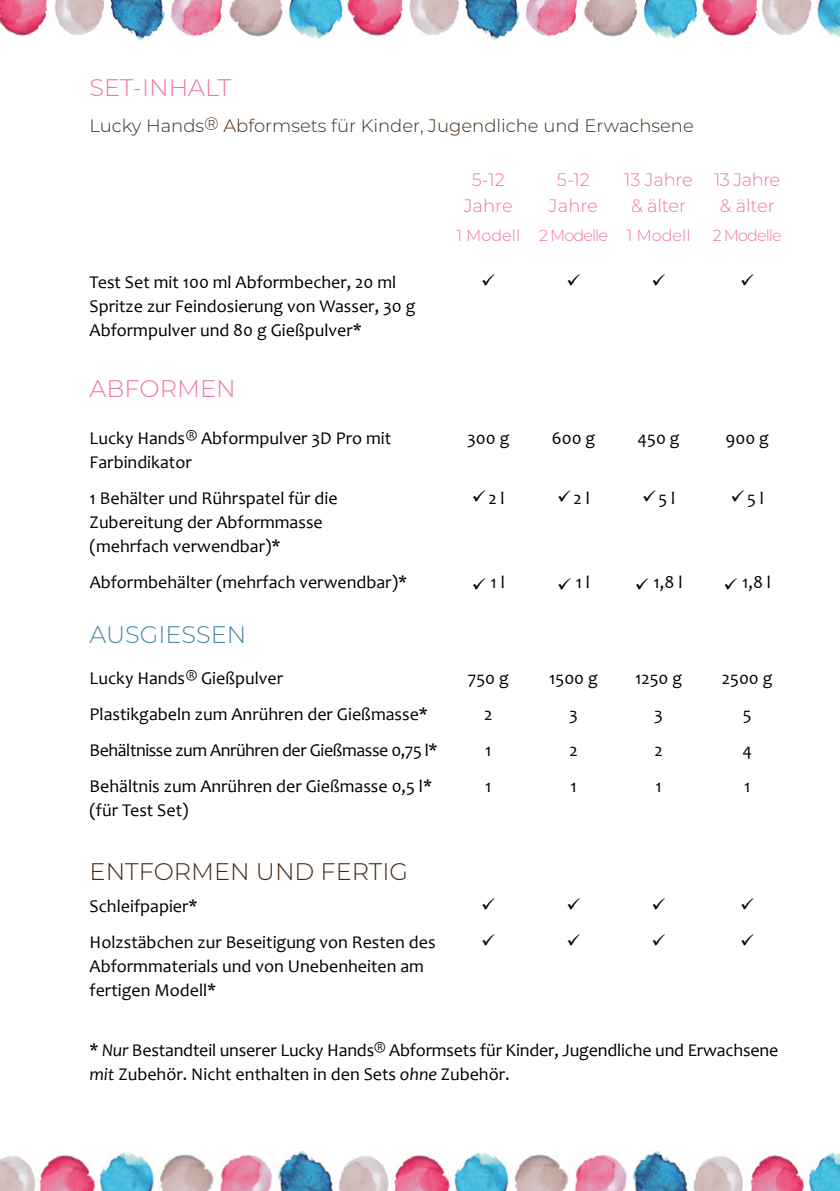
<style>
.page{position:relative;width:840px;height:1191px;background:#fff}
.page>*{position:absolute;margin:0;border:0;box-sizing:border-box;transform-origin:0 0}
.t1{font:300 24px "Montserrat";color:#ee7899}
.t2{font:300 24px "Montserrat";color:#442a14}
.t3{font:300 24px "Montserrat";color:#438ba8}
.t4{font:18px/24px "Candara";color:#000}
.t5{font:300 18px "Montserrat";color:#442a14}
.t6{font:18px "Candara";letter-spacing:-.025em;color:#000}
.t7{font:300 18px/26.4px "Montserrat";letter-spacing:-.01em;color:#ee7899;text-align:center}
.t8{font:300 18px/26.4px "Montserrat";letter-spacing:-.03em;color:#ee7899;text-align:center}
.t9{font:300 16px "Montserrat";letter-spacing:-.06em;color:#ee7899}
.s1{font-style:italic}
</style>
<div class="page">
<img style="left:775px;top:1152px;width:64px;height:39px">
<img style="left:394px;top:1151px;width:381px;height:40px">
<img style="left:0;top:1151px;width:389px;height:40px">
<img style="left:0;top:0;width:22px;height:36px">
<img style="left:22px;top:0;width:381px;height:40px">
<img style="left:409px;top:0;width:402px;height:40px">
<img style="left:811px;top:0;width:28px;height:37px">
<h1 class="t1" style="left:89px;top:71px;width:143px">SET-INHALT</h1>
<p class="t5" style="left:89px;top:113px;width:605px">Lucky Hands® Abformsets für Kinder, Jugendliche und Erwachsene</p>
<p class="t7" style="left:463px;top:166px;width:51px">5-12<br>Jahre</p>
<p class="t9" style="left:456px;top:225px;width:65px">1 Modell</p>
<p class="t7" style="left:548px;top:166px;width:51px">5-12<br>Jahre</p>
<p class="t9" style="left:538px;top:225px;width:70px">2 Modelle</p>
<p class="t7" style="left:624px;top:166px;width:70px">13 Jahre &amp; älter</p>
<p class="t9" style="left:626px;top:225px;width:65px">1 Modell</p>
<p class="t8" style="left:713px;top:166px;width:68px">13 Jahre &amp; älter</p>
<p class="t9" style="left:712px;top:225px;width:70px">2 Modelle</p>
<p class="t4" style="left:90px;top:270px;width:327px">Test Set mit 100 ml Abformbecher, 20 ml<br>Spritze zur Feindosierung von Wasser, 30 g<br>Abformpulver und 80 g Gießpulver*</p>
<h1 class="t1" style="left:90px;top:372px;width:147px">ABFORMEN</h1>
<p class="t4" style="left:90px;top:426px;width:303px">Lucky Hands® Abformpulver 3D Pro mit<br>Farbindikator</p>
<p class="t4" style="left:467px;top:426px;width:44px">300 g</p>
<p class="t4" style="left:551px;top:426px;width:45px">600 g</p>
<p class="t4" style="left:637px;top:426px;width:43px">450 g</p>
<p class="t4" style="left:725px;top:426px;width:45px">900 g</p>
<p class="t4" style="left:90px;top:486px;width:249px">1 Behälter und Rührspatel für die<br>Zubereitung der Abformmasse (mehrfach verwendbar)*</p>
<p class="t4" style="left:471px;top:486px;width:34px">✓2 l</p>
<p class="t4" style="left:557px;top:486px;width:34px">✓2 l</p>
<p class="t4" style="left:641px;top:486px;width:35px">✓5 l</p>
<p class="t4" style="left:730px;top:486px;width:35px">✓5 l</p>
<p class="t4" style="left:90px;top:570px;width:319px">Abformbehälter (mehrfach verwendbar)*</p>
<p class="t4" style="left:471px;top:570px;width:34px">✓1 l</p>
<p class="t4" style="left:556px;top:570px;width:34px">✓1 l</p>
<p class="t4" style="left:634px;top:570px;width:49px">✓ 1,8 l</p>
<p class="t4" style="left:723px;top:570px;width:49px">✓ 1,8 l</p>
<h1 class="t3" style="left:90px;top:618px;width:158px">AUSGIESSEN</h1>
<p class="t4" style="left:90px;top:666px;width:195px">Lucky Hands® Gießpulver</p>
<p class="t4" style="left:467px;top:666px;width:42px">750 g</p>
<p class="t4" style="left:549px;top:666px;width:50px">1500 g</p>
<p class="t4" style="left:634px;top:666px;width:48px">1250 g</p>
<p class="t4" style="left:721px;top:666px;width:52px">2500 g</p>
<p class="t4" style="left:90px;top:702px;width:340px">Plastikgabeln zum Anrühren der Gießmasse*</p>
<p class="t4" style="left:484px;top:702px;width:10px">2</p>
<p class="t4" style="left:568px;top:702px;width:10px">3</p>
<p class="t4" style="left:654px;top:702px;width:10px">3</p>
<p class="t4" style="left:742px;top:702px;width:10px">5</p>
<p class="t6" style="left:90px;top:739px;width:349px">Behältnisse zum Anrühren der Gießmasse 0,75 l*</p>
<p class="t4" style="left:485px;top:738px;width:8px">1</p>
<p class="t4" style="left:569px;top:738px;width:10px">2</p>
<p class="t4" style="left:654px;top:738px;width:10px">2</p>
<p class="t4" style="left:742px;top:738px;width:11px">4</p>
<p class="t4" style="left:90px;top:774px;width:344px">Behältnis zum Anrühren der Gießmasse 0,5 l* (für Test Set)</p>
<p class="t4" style="left:485px;top:774px;width:8px">1</p>
<p class="t4" style="left:570px;top:774px;width:8px">1</p>
<p class="t4" style="left:655px;top:774px;width:8px">1</p>
<p class="t4" style="left:743px;top:774px;width:8px">1</p>
<h1 class="t2" style="left:90px;top:854px;width:320px">ENTFORMEN UND FERTIG</h1>
<p class="t4" style="left:90px;top:894px;width:109px">Schleifpapier*</p>
<p class="t4" style="left:90px;top:930px;width:347px">Holzstäbchen zur Beseitigung von Resten des<br>Abformmaterials und von Unebenheiten am fertigen Modell*</p>
<p class="t4" style="left:89px;top:1038px;width:690px">* <span class="s1">Nur</span> Bestandteil unserer Lucky Hands® Abformsets für Kinder, Jugendliche und Erwachsene <span class="s1">mit</span> Zubehör. Nicht enthalten in den Sets <span class="s1">ohne</span> Zubehör.</p>
</div>
